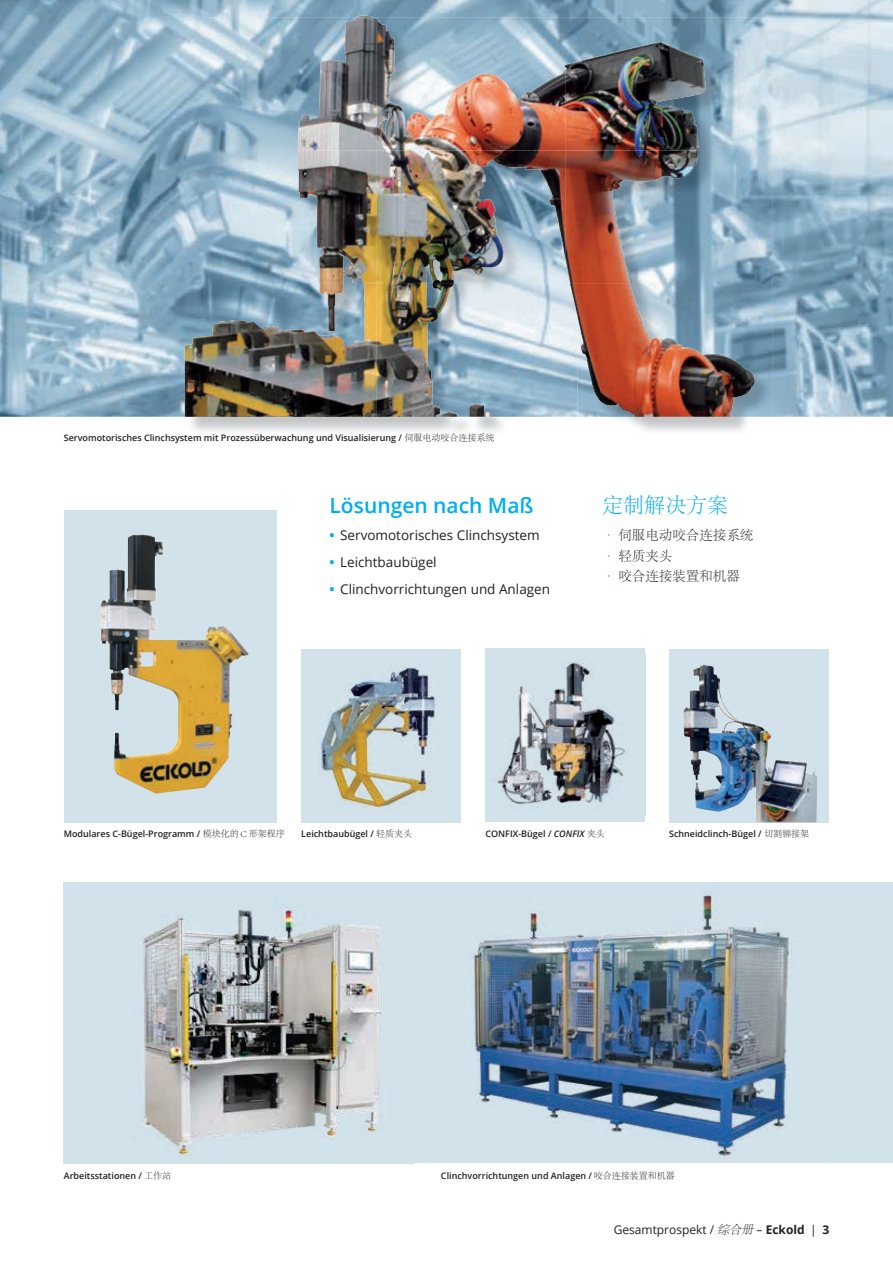
<style>
.page{position:relative;width:893px;height:1263px;background:#fff}
.page>*{position:absolute;margin:0;border:0;box-sizing:border-box;transform-origin:0 0}
.t1{font:600 21px "Open Sans";color:#00aeef}
.t2{font:300 21px "Adobe Song Std";color:#00aeef}
.t3{font:13.5px "Open Sans";color:#231f20}
.t4{font:300 13.5px "Adobe Song Std";color:#231f20}
.t5{font:12px "Open Sans";color:#231f20}
.t6{font:600 9px "Open Sans";color:#231f20}
.s1{font-family:"Adobe Song Std";font-weight:300}
.s2{font-weight:700;color:#00aeef}
.s3{color:#00aeef}
.s4{font-style:italic}
.s5{font-family:"Adobe Song Std";font-weight:300;font-style:italic}
.s6{font-weight:700}
</style>
<div class="page">
<svg style="left:64px;top:510px;width:212px;height:313px;fill:#d1e2eb"></svg>
<img style="left:0;top:0;width:893px;height:417px">
<img style="left:398px;top:18px;width:180px;height:100px">
<img style="left:405px;top:117px;width:121px;height:50px">
<img style="left:666px;top:117px;width:69px;height:220px">
<img style="left:494px;top:167px;width:53px;height:117px">
<img style="left:578px;top:317px;width:89px;height:100px">
<img style="left:394px;top:284px;width:184px;height:133px">
<img style="left:185px;top:15px;width:190px;height:402px">
<img style="left:298px;top:18px;width:49px;height:133px">
<img style="left:548px;top:42px;width:151px;height:126px">
<img style="left:703px;top:61px;width:3px;height:31px">
<img style="left:398px;top:151px;width:106px;height:117px">
<img style="left:342px;top:284px;width:52px;height:133px">
<img style="left:548px;top:284px;width:52px;height:117px">
<img style="left:289px;top:284px;width:53px;height:133px">
<img style="left:398px;top:267px;width:96px;height:17px">
<img style="left:600px;top:284px;width:52px;height:133px">
<img style="left:187px;top:320px;width:103px;height:97px">
<img style="left:652px;top:337px;width:103px;height:80px">
<img style="left:347px;top:18px;width:51px;height:266px">
<img style="left:547px;top:65px;width:51px;height:219px">
<img style="left:404px;top:74px;width:79px;height:50px">
<img style="left:297px;top:151px;width:50px;height:133px">
<img style="left:598px;top:151px;width:100px;height:67px">
<img style="left:598px;top:217px;width:32px;height:67px">
<img style="left:397px;top:284px;width:57px;height:34px">
<img style="left:397px;top:317px;width:43px;height:100px">
<img style="left:441px;top:403px;width:50px;height:14px">
<div style="left:411px;top:882px;width:482px;height:281px;background:#d1e2eb"></div>
<img style="left:473px;top:891px;width:317px;height:268px">
<div style="left:301px;top:649px;width:160px;height:173px;background:#d1e2eb"></div>
<img style="left:320px;top:665px;width:116px;height:145px">
<img style="left:64px;top:882px;width:347px;height:281px">
<div style="left:485px;top:648px;width:160px;height:174px;background:#d1e2eb"></div>
<img style="left:497px;top:662px;width:131px;height:146px">
<img style="left:100px;top:534px;width:42px;height:162px">
<img style="left:669px;top:649px;width:160px;height:173px">
<img style="left:683px;top:664px;width:22px;height:116px">
<p class="t6" style="left:64px;top:432px;width:432px">Servomotorisches Clinchsystem mit Prozessüberwachung und Visualisierung / <span class="s1">伺服电动咬合连接系统</span></p>
<h1 class="t1" style="left:330px;top:491px;width:205px">Lösungen nach Maß</h1>
<h2 class="t3" style="left:330px;top:526px;width:212px"><span class="s2">•</span> Servomotorisches Clinchsystem</h2>
<h2 class="t3" style="left:330px;top:553px;width:109px"><span class="s2">•</span> Leichtbaubügel</h2>
<h2 class="t3" style="left:330px;top:580px;width:222px"><span class="s2">•</span> Clinchvorrichtungen und Anlagen</h2>
<h1 class="t2" style="left:602px;top:494px;width:127px">定制解决方案</h1>
<h2 class="t4" style="left:602px;top:528px;width:153px"><span class="s3">•</span> 伺服电动咬合连接系统</h2>
<h2 class="t4" style="left:602px;top:549px;width:72px"><span class="s3">•</span> 轻质夹头</h2>
<h2 class="t4" style="left:602px;top:569px;width:139px"><span class="s3">•</span> 咬合连接装置和机器</h2>
<p class="t6" style="left:64px;top:828px;width:222px">Modulares C-Bügel-Programm / <span class="s1">模块化的 C 形架程序</span></p>
<p class="t6" style="left:301px;top:828px;width:113px">Leichtbaubügel / <span class="s1">轻质夹头</span></p>
<p class="t6" style="left:485px;top:828px;width:121px">CONFIX-Bügel / <span class="s4">CONFIX</span> <span class="s1">夹头</span></p>
<p class="t6" style="left:669px;top:828px;width:141px">Schneidclinch-Bügel / <span class="s1">切割铆接架</span></p>
<p class="t6" style="left:64px;top:1170px;width:109px">Arbeitsstationen / <span class="s1">工作站</span></p>
<p class="t6" style="left:441px;top:1170px;width:235px">Clinchvorrichtungen und Anlagen / <span class="s1">咬合连接装置和机器</span></p>
<h3 class="t5" style="left:614px;top:1221px;width:217px">Gesamtprospekt / <span class="s5">综合册</span>– <span class="s6">Eckold</span> | <span class="s6">3</span></h3>
</div>
